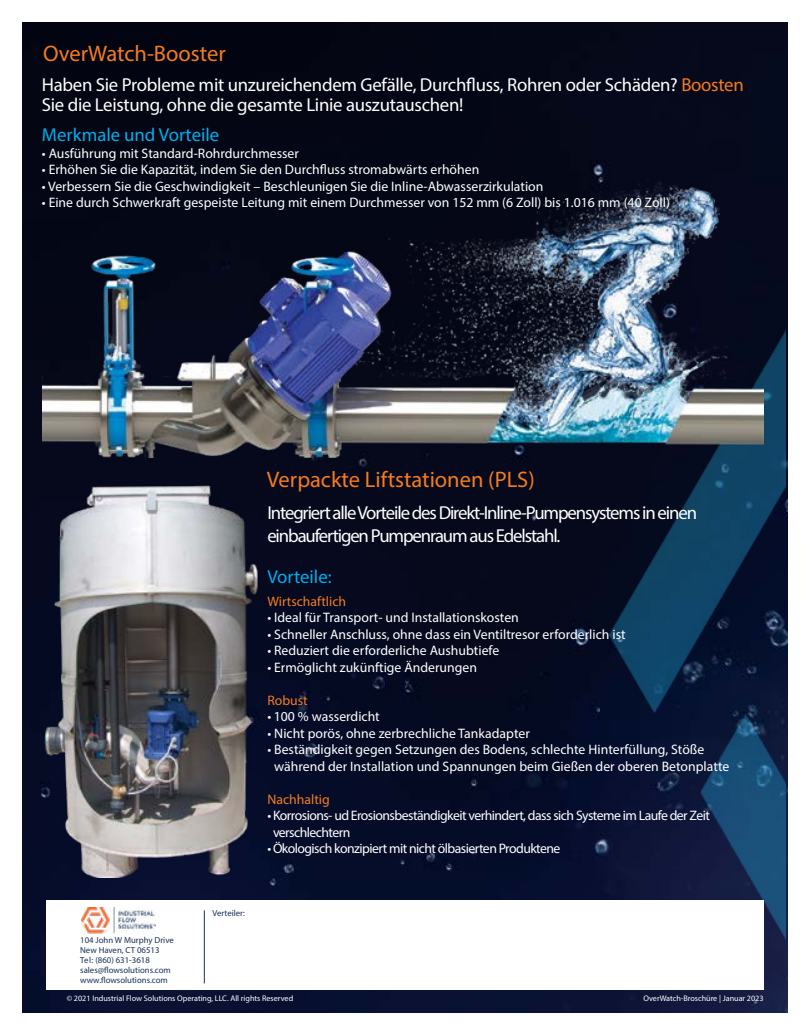
<style>
.page{position:relative;width:810px;height:1035px;background:#fff}
.page>*{position:absolute;margin:0;border:0;box-sizing:border-box;transform-origin:0 0}
.t1{font:22.5px "Myriad Pro";color:#f47b21}
.t2{font:18.75px/20px "Myriad Pro";letter-spacing:-.015em;color:#fff}
.t3{font:18.75px/22.5px "Myriad Pro";letter-spacing:-.06em;color:#fff}
.t4{font:18.75px "Myriad Pro";color:#00aeef}
.t5{font:13.75px/16.5px "Myriad Pro";color:#fff}
.t6{font:13.75px/16.5px "Myriad Pro";letter-spacing:-.04em;color:#fff}
.t7{font:13.75px "Myriad Pro";color:#f47b21}
.t8{font:8.75px "Myriad Pro";color:#182f58}
.t9{font:8.12px "Myriad Pro";color:#fff}
.s1{color:#f47b21}
</style>
<div class="page">
<img style="left:22px;top:22px;width:766px;height:990px">
<img style="left:609px;top:279px;width:176px;height:733px">
<img style="left:42px;top:172px;width:722px;height:286px">
<img style="left:22px;top:477px;width:255px;height:400px">
<div style="left:46px;top:900px;width:718px;height:90px;background:#fff"></div>
<img style="left:81px;top:908px;width:75px;height:26px">
<hr style="left:204px;top:910px;width:1px;height:73px;background:#192f59">
<p class="t1" style="left:43px;top:40px;width:184px">OverWatch-Booster</p>
<p class="t2" style="left:42px;top:75px;width:703px">Haben Sie Probleme mit unzureichendem Gefälle, Durchfluss, Rohren oder Schäden? <span class="s1">Boosten<br></span>Sie die Leistung, ohne die gesamte Linie auszutauschen!</p>
<p class="t4" style="left:42px;top:123px;width:179px">Merkmale und Vorteile</p>
<p class="t5" style="left:42px;top:145px;width:259px">• Ausführung mit Standard-Rohrdurchmesser</p>
<p class="t5" style="left:42px;top:161px;width:439px">• Erhöhen Sie die Kapazität, indem Sie den Durchfluss stromabwärts erhöhen</p>
<p class="t5" style="left:42px;top:178px;width:503px">• Verbessern Sie die Geschwindigkeit – Beschleunigen Sie die Inline-Abwasserzirkulation</p>
<p class="t5" style="left:42px;top:194px;width:630px">• Eine durch Schwerkraft gespeiste Leitung mit einem Durchmesser von 152 mm (6 Zoll) bis 1.016 mm (40 Zoll)</p>
<p class="t8" style="left:80px;top:935px;width:95px">104 John W Murphy Drive</p>
<p class="t8" style="left:80px;top:945px;width:81px">New Haven, CT 06513</p>
<p class="t8" style="left:80px;top:955px;width:71px">Tel: (860) 631-3618</p>
<p class="t8" style="left:80px;top:965px;width:92px">sales@flowsolutions.com</p>
<p class="t8" style="left:80px;top:975px;width:89px">www.flowsolutions.com</p>
<p class="t8" style="left:212px;top:907px;width:34px">Verteiler:</p>
<p class="t1" style="left:267px;top:466px;width:269px">Verpackte Liftstationen (PLS)</p>
<p class="t3" style="left:267px;top:502px;width:431px">Integriert alle Vorteile des Direkt-Inline-Pumpensystems in einen einbaufertigen Pumpenraum aus Edelstahl.</p>
<p class="t4" style="left:267px;top:565px;width:66px">Vorteile:</p>
<p class="t7" style="left:267px;top:593px;width:80px">Wirtschaftlich</p>
<p class="t5" style="left:267px;top:609px;width:253px">• Ideal für Transport- und Installationskosten</p>
<p class="t5" style="left:267px;top:626px;width:360px">• Schneller Anschluss, ohne dass ein Ventiltresor erforderlich ist</p>
<p class="t5" style="left:267px;top:642px;width:234px">• Reduziert die erforderliche Aushubtiefe</p>
<p class="t5" style="left:267px;top:659px;width:211px">• Ermöglicht zukünftige Änderungen</p>
<p class="t7" style="left:267px;top:692px;width:42px">Robust</p>
<p class="t5" style="left:267px;top:708px;width:114px">• 100 % wasserdicht</p>
<p class="t5" style="left:267px;top:725px;width:264px">• Nicht porös, ohne zerbrechliche Tankadapter</p>
<p class="t5" style="left:274px;top:741px;width:457px;text-indent:-7px">• Beständigkeit gegen Setzungen des Bodens, schlechte Hinterfüllung, Stöße während der Installation und Spannungen beim Gießen der oberen Betonplatte</p>
<p class="t7" style="left:267px;top:791px;width:64px">Nachhaltig</p>
<p class="t6" style="left:273px;top:807px;width:439px;text-indent:-6px">• Korrosions- ud Erosionsbeständigkeit verhindert, dass sich Systeme im Laufe der Zeit verschlechtern</p>
<p class="t6" style="left:267px;top:840px;width:295px">• Ökologisch konzipiert mit nicht ölbasierten Produktene</p>
<p class="t9" style="left:67px;top:994px;width:228px">© 2021 Industrial Flow Solutions Operating, LLC. All rights Reserved</p>
<p class="t9" style="left:643px;top:993px;width:122px">OverWatch-Broschüre | Januar 2023</p>
</div>
